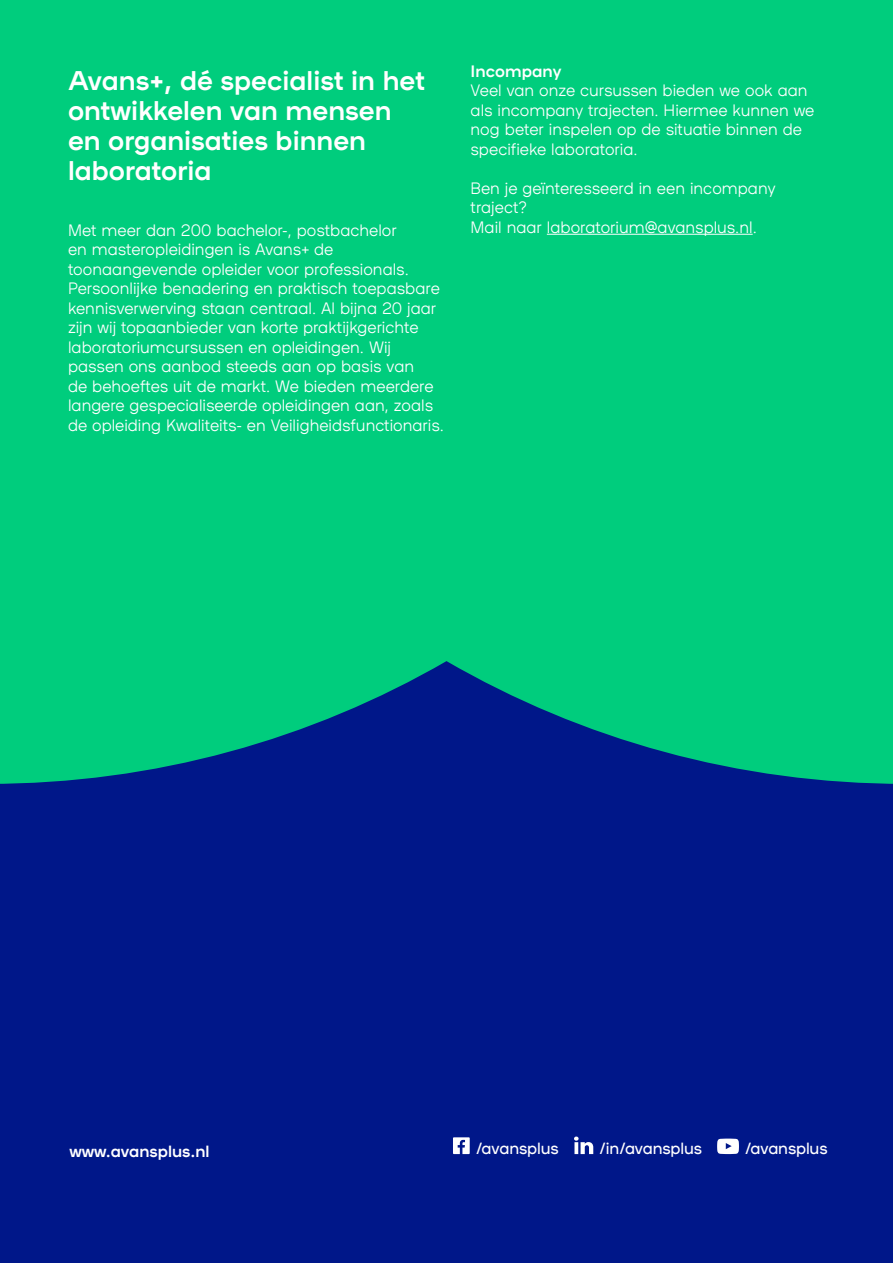
<style>
.page{position:relative;width:893px;height:1263px;background:#001789}
.page>*{position:absolute;margin:0;border:0;box-sizing:border-box;transform-origin:0 0}
.t1{font:27px/30px "Plaax 6 Ney 46 Bold";color:#fff}
.t2{font:16.5px/19.5px "Plaax 6 Ney 26 Light";color:#fff}
.t3{font:16.5px "Plaax 6 Ney 46 Bold";color:#fff}
.t4{font:16.2px "Plaax 6 Ney 36 Regular";letter-spacing:-.01em;color:#fff}
.t5{font:16.2px "Plaax 6 Ney 46 Bold";color:#fff}
</style>
<div class="page">
<div style="left:0;top:0;width:893px;height:784px;background:#00cd7d"></div>
<svg style="left:453px;top:1137px;width:17px;height:17px"></svg>
<svg style="left:574px;top:1136px;width:19px;height:18px"></svg>
<svg style="left:717px;top:1138px;width:22px;height:16px"></svg>
<hr style="left:547px;top:234px;width:206px;height:1px;background:#fff">
<h1 class="t1" style="left:68px;top:64px;width:358px">Avans+, dé specialist in het ontwikkelen van mensen en organisaties binnen laboratoria</h1>
<p class="t2" style="left:68px;top:219px;width:377px">Met meer dan 200 bachelor-, postbachelor<br>en masteropleidingen is Avans+ de toonaangevende opleider voor professionals.<br>Persoonlijke benadering en praktisch toepasbare kennisverwerving staan centraal. Al bijna 20 jaar zijn wij topaanbieder van korte praktijkgerichte laboratoriumcursussen en opleidingen. Wij passen ons aanbod steeds aan op basis van<br>de behoeftes uit de markt. We bieden meerdere langere gespecialiseerde opleidingen aan, zoals de opleiding Kwaliteits- en Veiligheidsfunctionaris.</p>
<p class="t3" style="left:471px;top:59px;width:92px">Incompany</p>
<p class="t2" style="left:471px;top:80px;width:345px">Veel van onze cursussen bieden we ook aan als incompany trajecten. Hiermee kunnen we nog beter inspelen op de situatie binnen de specifieke laboratoria.</p>
<p class="t2" style="left:471px;top:178px;width:306px">Ben je geïnteresseerd in een incompany traject?<br>Mail naar laboratorium@avansplus.nl.</p>
<p class="t5" style="left:69px;top:1139px;width:142px">www.avansplus.nl</p>
<p class="t4" style="left:476px;top:1138px;width:84px">/avansplus</p>
<p class="t4" style="left:599px;top:1138px;width:104px">/in/avansplus</p>
<p class="t4" style="left:745px;top:1138px;width:84px">/avansplus</p>
</div>
